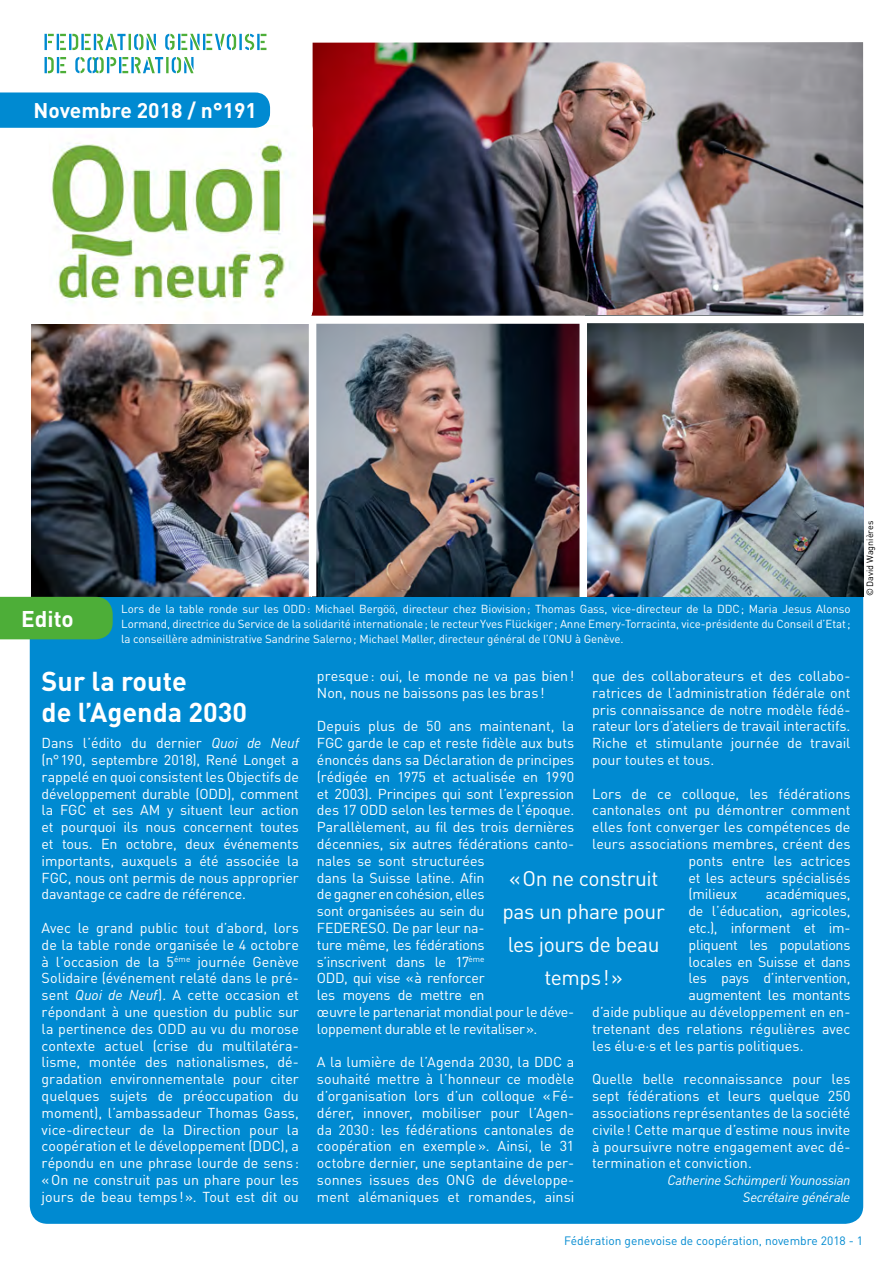
<style>
.page{position:relative;width:893px;height:1263px;background:#fff}
.page>*{position:absolute;margin:0;border:0;box-sizing:border-box;transform-origin:0 0}
.t1{font:700 27px/31.5px "DINOT";color:#fff}
.t2{font:700 22.5px "DINOT";color:#fff}
.t3{font:21px/33px "DIN";letter-spacing:-.02em;color:#fff;text-align:center}
.t4{font:700 21px "DINOT";color:#fff}
.t5{font:14.25px/16.8px "DINOT";letter-spacing:-.005em;color:#fff;text-align:justify}
.t6{font:14.25px "DINOT";letter-spacing:-.025em;color:#fff}
.t7{font:italic 13.5px/16.8px "DINOT";letter-spacing:-.02em;color:#fff;text-align:right}
.t8{font:12px "DINOT";color:#008ad1}
.t9{font:11.55px/15px "DINOT";letter-spacing:-.01em;color:#fff;text-align:justify}
.t10{font:9px "DINOT";color:#000}
.s1{font-style:italic}
</style>
<div class="page">
<img style="left:313px;top:324px;width:266px;height:273px">
<img style="left:313px;top:42px;width:550px;height:274px">
<svg style="left:316px;top:323px;width:263px;height:1px"></svg>
<img style="left:51px;top:125px;width:262px;height:191px">
<svg style="left:261px;top:34px;width:5px;height:16px"></svg>
<svg style="left:165px;top:34px;width:71px;height:16px"></svg>
<hr style="left:239px;top:34px;width:3px;height:16px;background:#008ad1">
<svg style="left:245px;top:34px;width:9px;height:16px"></svg>
<hr style="left:257px;top:34px;width:3px;height:16px;background:#008ad1">
<svg style="left:45px;top:57px;width:21px;height:16px"></svg>
<hr style="left:166px;top:57px;width:3px;height:16px;background:#4dae38">
<hr style="left:131px;top:57px;width:3px;height:16px;background:#008ad1">
<svg style="left:135px;top:57px;width:28px;height:16px"></svg>
<svg style="left:75px;top:57px;width:53px;height:16px"></svg>
<svg style="left:172px;top:57px;width:22px;height:16px"></svg>
<svg style="left:45px;top:34px;width:33px;height:16px"></svg>
<hr style="left:81px;top:34px;width:3px;height:16px;background:#008ad1">
<svg style="left:85px;top:34px;width:71px;height:16px"></svg>
<div style="left:0;top:92px;width:270px;height:36px;background:#008ad1"></div>
<img style="left:32px;top:324px;width:279px;height:273px">
<img style="left:587px;top:323px;width:276px;height:274px">
<div style="left:30px;top:597px;width:833px;height:627px;background:#008ad1"></div>
<div style="left:0;top:597px;width:113px;height:42px;background:#4dae38"></div>
<div style="left:309px;top:317px;width:7px;height:279px;background:#fff"></div>
<h3 class="t4" style="left:34px;top:97px;width:225px">Novembre 2018 / n°191</h3>
<h2 class="t2" style="left:21px;top:604px;width:54px">Edito</h2>
<p class="t9" style="left:121px;top:601px;width:731px">Lors de la table ronde sur les ODD: Michael Bergöö, directeur chez Biovision; Thomas Gass, vice-directeur de la DDC; Maria Jesus Alonso Lormand, directrice du Service de la solidarité internationale; le recteurYves Flückiger; Anne Emery-Torracinta, vice-présidente du Conseil d’Etat; la conseillère administrative Sandrine Salerno; Michael Møller, directeur général de l’ONU à Genève.</p>
<h1 class="t1" style="left:42px;top:664px;width:207px">Sur la route<br>de l’Agenda 2030</h1>
<p class="t5" style="left:42px;top:734px;width:259px">Dans l’édito du dernier <span class="s1">Quoi de Neuf </span>(n°190, septembre 2018), René Longet a rappelé en quoi consistent les Objectifs de développement durable (ODD), comment la FGC et ses AM y situent leur action et pourquoi ils nous concernent toutes et tous. En octobre, deux événements importants, auxquels a été associée la FGC, nous ont permis de nous approprier davantage ce cadre de référence.</p>
<p class="t5" style="left:42px;top:919px;width:259px">Avec le grand public tout d’abord, lors de la table ronde organisée le 4 octobre à l’occasion de la 5<sup>éme</sup> journée Genève Solidaire (événement relaté dans le pré&shy;sent <span class="s1">Quoi de Neuf</span>). A cette occasion et répondant à une question du public sur la pertinence des ODD au vu du morose contexte actuel (crise du multilatéra&shy;lisme, montée des nationalismes, dé&shy;gradation environnementale pour citer quelques sujets de préoccupation du moment), l’ambassadeur Thomas Gass, vice-directeur de la Direction pour la coopération et le développement (DDC), a répondu en une phrase lourde de sens: «On ne construit pas un phare pour les jours de beau temps!». Tout est dit ou</p>
<p class="t5" style="left:317px;top:667px;width:259px">presque: oui, le monde ne va pas bien!<br>Non, nous ne baissons pas les bras!</p>
<p class="t5" style="left:317px;top:718px;width:259px;text-align:left">Depuis plus de 50 ans maintenant, la FGC garde le cap et reste fidèle aux buts énoncés dans sa Déclaration de principes (rédigée en 1975 et actualisée en 1990 et 2003). Principes qui sont l’expression des 17 ODD selon les termes de l’époque.<br>Parallèlement, au fil des trois dernières décennies, six autres fédérations canto&shy;nales se sont structurées<br>dans la Suisse latine. Afin<br>de gagner en cohésion, elles<br>sont organisées au sein du<br>FEDERESO. De par leur na-<br>ture même, les fédérations<br>s’inscrivent dans le 17<sup>ème<br></sup>ODD, qui vise «à renforcer<br>les moyens de mettre en<br>œuvre le partenariat mondial pour le déve&shy;loppement durable et le revitaliser».</p>
<p class="t5" style="left:317px;top:1054px;width:259px">A la lumière de l’Agenda 2030, la DDC a souhaité mettre à l’honneur ce modèle d’organisation lors d’un colloque «Fé&shy;dérer, innover, mobiliser pour l’Agen&shy;da 2030: les fédérations cantonales de coopération en exemple». Ainsi, le 31 octobre dernier, une septantaine de per&shy;sonnes issues des ONG de développe&shy;ment alémaniques et romandes, ainsi</p>
<p class="t5" style="left:592px;top:667px;width:260px">que des collaborateurs et des collabo&shy;ratrices de l’administration fédérale ont pris connaissance de notre modèle fédé&shy;rateur lors d’ateliers de travail interactifs.<br>Riche et stimulante journée de travail pour toutes et tous.</p>
<p class="t5" style="left:592px;top:785px;width:260px">Lors de ce colloque, les fédérations</p>
<p class="t5" style="left:592px;top:802px;width:260px">cantonales ont pu démontrer comment</p>
<p class="t5" style="left:592px;top:818px;width:260px">elles font converger les compétences de</p>
<p class="t5" style="left:592px;top:835px;width:260px">leurs associations membres, créent des</p>
<p class="t5" style="left:688px;top:852px;width:163px">ponts entre les actrices</p>
<p class="t5" style="left:688px;top:869px;width:163px">et les acteurs spécialisés</p>
<p class="t5" style="left:688px;top:886px;width:50px">(milieux</p>
<p class="t5" style="left:766px;top:886px;width:86px">académiques,</p>
<p class="t5" style="left:688px;top:902px;width:163px">de l’éducation, agricoles,</p>
<p class="t6" style="left:688px;top:919px;width:163px">etc.), informent et im-</p>
<p class="t5" style="left:688px;top:936px;width:163px">pliquent les populations</p>
<p class="t5" style="left:688px;top:953px;width:163px">locales en Suisse et dans</p>
<p class="t5" style="left:688px;top:970px;width:163px">les pays d’intervention,</p>
<p class="t6" style="left:688px;top:986px;width:163px">augmentent les montants</p>
<p class="t5" style="left:592px;top:1003px;width:260px">d’aide publique au développement en en-</p>
<p class="t5" style="left:592px;top:1020px;width:260px">tretenant des relations régulières avec</p>
<p class="t5" style="left:592px;top:1037px;width:213px">les élu·e·s et les partis politiques.</p>
<p class="t5" style="left:592px;top:1070px;width:260px">Quelle belle reconnaissance pour les sept fédérations et leurs quelque 250 associations représentantes de la société civile! Cette marque d’estime nous invite à poursuivre notre engagement avec dé&shy;termination et conviction.</p>
<p class="t7" style="left:667px;top:1171px;width:184px">Catherine Schümperli Younossian<br>Secrétaire générale</p>
<h3 class="t3" style="left:503px;top:862px;width:164px">«On ne construit pas un phare pour les jours de beau temps!»</h3>
<p class="t10" style="left:864px;top:596px;width:77px;rotate:-90deg">©David Wagnières</p>
<p class="t8" style="left:564px;top:1233px;width:300px">Fédération genevoise de coopération, novembre 2018 - 1</p>
</div>
